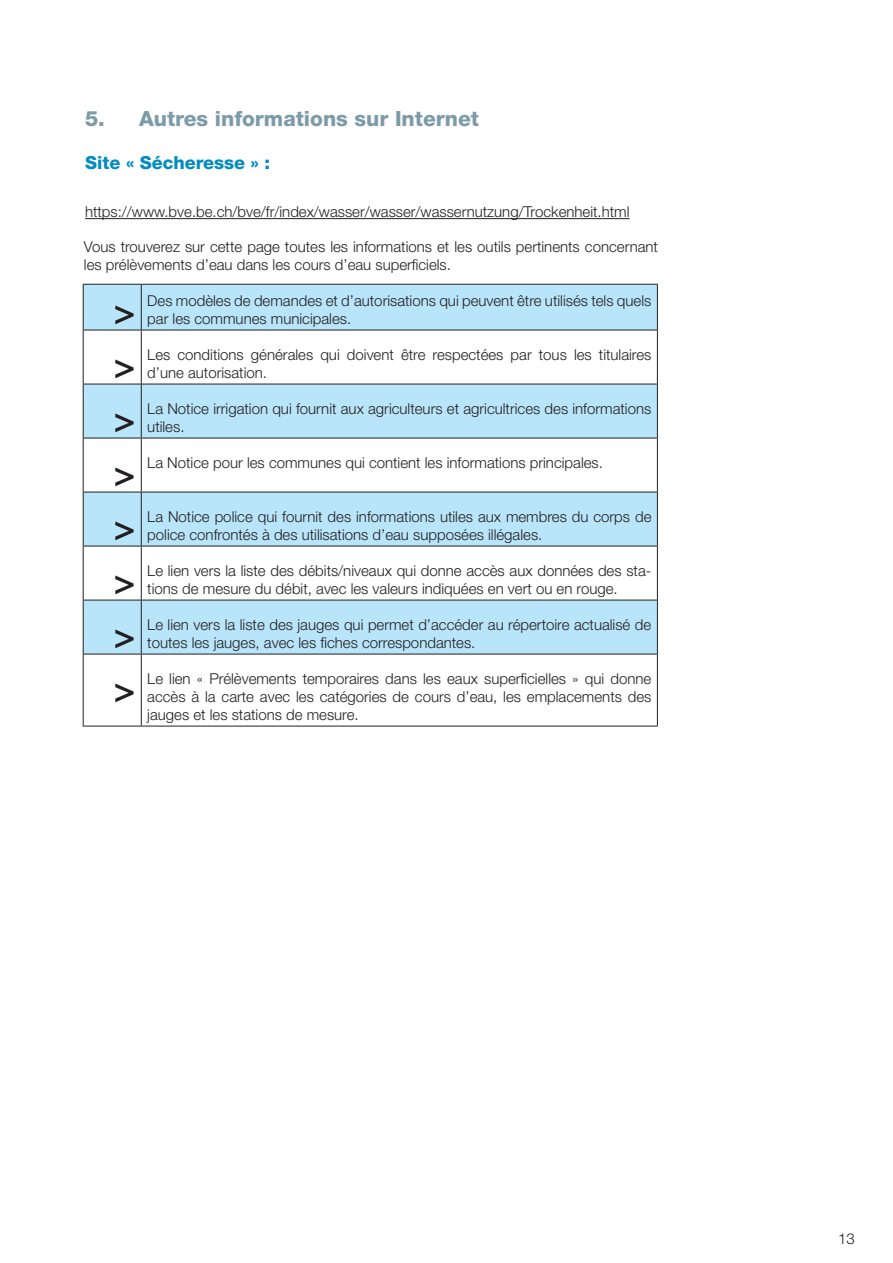
<style>
.page{position:relative;width:893px;height:1263px;background:#fff}
.page>*{position:absolute;margin:0;border:0;box-sizing:border-box;transform-origin:0 0}
.Grundtext{font:500 36px "Helvetica Neue LT Std";color:#231f20}
.Kapiteltitel{font:800 21px "Helvetica Neue LT Std";color:#7d9aa9}
.Absatztitel{font:800 18px "Helvetica Neue LT Std";color:#008cc2}
.Grundtext-2{font:300 15px/18px "Helvetica Neue LT Std";color:#231f20}
.Absatztitel-2{font:300 15px "Helvetica Neue LT Std";color:#231f20}
</style>
<div class="page">
<hr style="left:85px;top:218px;width:545px;height:1px;background:#231f20">
<svg style="left:84px;top:285px;width:573px;height:369px;fill:#b9e5fa"></svg>
<hr style="left:83px;top:284px;width:58px;height:1px;background:#231f20">
<hr style="left:83px;top:285px;width:1px;height:45px;background:#231f20">
<hr style="left:141px;top:284px;width:517px;height:1px;background:#231f20">
<hr style="left:141px;top:285px;width:1px;height:45px;background:#231f20">
<hr style="left:657px;top:285px;width:1px;height:45px;background:#231f20">
<hr style="left:83px;top:330px;width:58px;height:1px;background:#231f20">
<hr style="left:83px;top:330px;width:1px;height:54px;background:#231f20">
<hr style="left:141px;top:330px;width:517px;height:1px;background:#231f20">
<hr style="left:141px;top:330px;width:1px;height:54px;background:#231f20">
<hr style="left:657px;top:330px;width:1px;height:54px;background:#231f20">
<hr style="left:83px;top:384px;width:58px;height:1px;background:#231f20">
<hr style="left:83px;top:384px;width:1px;height:54px;background:#231f20">
<hr style="left:141px;top:384px;width:517px;height:1px;background:#231f20">
<hr style="left:141px;top:384px;width:1px;height:54px;background:#231f20">
<hr style="left:657px;top:384px;width:1px;height:54px;background:#231f20">
<hr style="left:83px;top:438px;width:58px;height:1px;background:#231f20">
<hr style="left:83px;top:438px;width:1px;height:54px;background:#231f20">
<hr style="left:141px;top:438px;width:517px;height:1px;background:#231f20">
<hr style="left:141px;top:438px;width:1px;height:54px;background:#231f20">
<hr style="left:657px;top:438px;width:1px;height:54px;background:#231f20">
<hr style="left:83px;top:492px;width:58px;height:1px;background:#231f20">
<hr style="left:83px;top:492px;width:1px;height:54px;background:#231f20">
<hr style="left:141px;top:492px;width:517px;height:1px;background:#231f20">
<hr style="left:141px;top:492px;width:1px;height:54px;background:#231f20">
<hr style="left:657px;top:492px;width:1px;height:54px;background:#231f20">
<hr style="left:83px;top:546px;width:58px;height:1px;background:#231f20">
<hr style="left:83px;top:546px;width:1px;height:54px;background:#231f20">
<hr style="left:141px;top:546px;width:517px;height:1px;background:#231f20">
<hr style="left:141px;top:546px;width:1px;height:54px;background:#231f20">
<hr style="left:657px;top:546px;width:1px;height:54px;background:#231f20">
<hr style="left:83px;top:600px;width:58px;height:1px;background:#231f20">
<hr style="left:83px;top:600px;width:1px;height:54px;background:#231f20">
<hr style="left:141px;top:600px;width:517px;height:1px;background:#231f20">
<hr style="left:141px;top:600px;width:1px;height:54px;background:#231f20">
<hr style="left:657px;top:600px;width:1px;height:54px;background:#231f20">
<hr style="left:83px;top:654px;width:58px;height:1px;background:#231f20">
<hr style="left:83px;top:654px;width:1px;height:72px;background:#231f20">
<hr style="left:141px;top:654px;width:517px;height:1px;background:#231f20">
<hr style="left:141px;top:654px;width:1px;height:72px;background:#231f20">
<hr style="left:657px;top:654px;width:1px;height:72px;background:#231f20">
<hr style="left:83px;top:726px;width:58px;height:1px;background:#231f20">
<hr style="left:141px;top:726px;width:517px;height:1px;background:#231f20">
<p class="Kapiteltitel" style="left:85px;top:106px;width:395px">5. Autres informations sur Internet</p>
<p class="Absatztitel" style="left:85px;top:152px;width:187px">Site « Sécheresse » :</p>
<p class="Absatztitel-2" style="left:85px;top:203px;width:546px">https://www.bve.be.ch/bve/fr/index/wasser/wasser/wassernutzung/Trockenheit.html</p>
<p class="Grundtext-2" style="left:84px;top:237px;width:575px">Vous trouverez sur cette page toutes les informations et les outils pertinents concernant les prélèvements d’eau dans les cours d’eau superficiels.</p>
<p class="Grundtext" style="left:114px;top:290px;width:23px">&gt;</p>
<p class="Grundtext-2" style="left:147px;top:291px;width:506px">Des modèles de demandes et d’autorisations qui peuvent être utilisés tels quels par les communes municipales.</p>
<p class="Grundtext" style="left:114px;top:344px;width:23px">&gt;</p>
<p class="Grundtext-2" style="left:147px;top:345px;width:506px">Les conditions générales qui doivent être respectées par tous les titulaires d’une autorisation.</p>
<p class="Grundtext" style="left:114px;top:398px;width:23px">&gt;</p>
<p class="Grundtext-2" style="left:147px;top:399px;width:506px">La Notice irrigation qui fournit aux agriculteurs et agricultrices des informations utiles.</p>
<p class="Grundtext" style="left:114px;top:452px;width:23px">&gt;</p>
<p class="Grundtext-2" style="left:147px;top:453px;width:457px">La Notice pour les communes qui contient les informations principales.</p>
<p class="Grundtext" style="left:114px;top:506px;width:23px">&gt;</p>
<p class="Grundtext-2" style="left:147px;top:507px;width:506px">La Notice police qui fournit des informations utiles aux membres du corps de police confrontés à des utilisations d’eau supposées illégales.</p>
<p class="Grundtext" style="left:114px;top:560px;width:23px">&gt;</p>
<p class="Grundtext-2" style="left:147px;top:561px;width:506px">Le lien vers la liste des débits/niveaux qui donne accès aux données des sta&shy;tions de mesure du débit, avec les valeurs indiquées en vert ou en rouge.</p>
<p class="Grundtext" style="left:114px;top:614px;width:23px">&gt;</p>
<p class="Grundtext-2" style="left:147px;top:615px;width:506px">Le lien vers la liste des jauges qui permet d’accéder au répertoire actualisé de toutes les jauges, avec les fiches correspondantes.</p>
<p class="Grundtext" style="left:114px;top:668px;width:23px">&gt;</p>
<p class="Grundtext-2" style="left:147px;top:669px;width:506px;text-align:justify">Le lien « Prélèvements temporaires dans les eaux superficielles » qui donne accès à la carte avec les catégories de cours d’eau, les emplacements des jauges et les stations de mesure.</p>
<p class="Grundtext-2" style="left:838px;top:1229px;width:18px">13</p>
</div>
